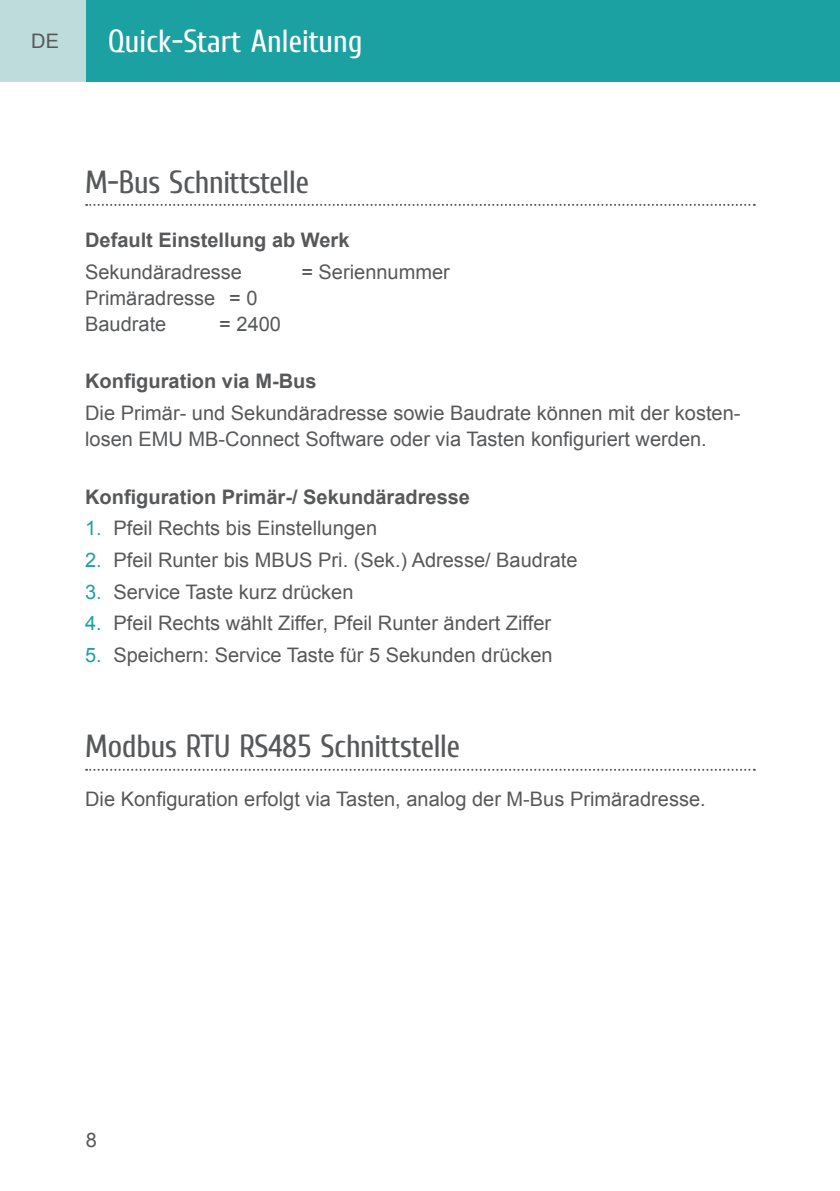
<style>
.page{position:relative;width:840px;height:1191px;background:#fff}
.page>*{position:absolute;margin:0;border:0;box-sizing:border-box;transform-origin:0 0}
.t1{font:32px "Cuprum";letter-spacing:-.01em;color:#57585a}
.t2{font:32px "Cuprum";color:#fff}
.t3{font:20px/26px "Arial";color:#57585a}
.t4{font:700 20px "Arial";color:#57585a}
.s1{color:#1ba1a1}
</style>
<div class="page">
<hr style="left:839px;top:0;width:1px;height:81px;background:#1ba1a1">
<div style="left:0;top:0;width:839px;height:81px;background:#1ba1a1"></div>
<div style="left:0;top:0;width:85px;height:81px;background:#bfdcdc"></div>
<svg style="left:86px;top:204px;width:668px;height:2px"></svg>
<svg style="left:86px;top:769px;width:668px;height:2px"></svg>
<p class="t3" style="left:31px;top:28px;width:29px">DE</p>
<h1 class="t2" style="left:108px;top:22px;width:256px">Quick-Start Anleitung</h1>
<h1 class="t1" style="left:85px;top:163px;width:225px">M-Bus Schnittstelle</h1>
<p class="t4" style="left:85px;top:227px;width:266px">Default Einstellung ab Werk</p>
<p class="t3" style="left:85px;top:259px;width:158px">Sekundäradresse</p>
<p class="t3" style="left:301px;top:259px;width:150px">= Seriennummer</p>
<p class="t3" style="left:85px;top:285px;width:174px">Primäradresse = 0<br>Baudrate</p>
<p class="t3" style="left:219px;top:311px;width:63px">= 2400</p>
<p class="t4" style="left:85px;top:368px;width:233px">Konfiguration via M-Bus</p>
<p class="t3" style="left:85px;top:400px;width:656px">Die Primär- und Sekundäradresse sowie Baudrate können mit der kosten&shy;losen EMU MB-Connect Software oder via Tasten konfiguriert werden.</p>
<p class="t4" style="left:85px;top:483px;width:386px">Konfiguration Primär-/ Sekundäradresse</p>
<p class="t3" style="left:85px;top:515px;width:293px"><span class="s1">1.</span> Pfeil Rechts bis Einstellungen</p>
<p class="t3" style="left:85px;top:547px;width:493px"><span class="s1">2.</span> Pfeil Runter bis MBUS Pri. (Sek.) Adresse/ Baudrate</p>
<p class="t3" style="left:85px;top:579px;width:270px"><span class="s1">3.</span> Service Taste kurz drücken</p>
<p class="t3" style="left:85px;top:610px;width:467px"><span class="s1">4.</span> Pfeil Rechts wählt Ziffer, Pfeil Runter ändert Ziffer</p>
<p class="t3" style="left:85px;top:642px;width:469px"><span class="s1">5.</span> Speichern: Service Taste für 5 Sekunden drücken</p>
<h1 class="t1" style="left:85px;top:727px;width:376px">Modbus RTU RS485 Schnittstelle</h1>
<p class="t3" style="left:85px;top:786px;width:621px">Die Konfiguration erfolgt via Tasten, analog der M-Bus Primäradresse.</p>
<p class="t3" style="left:86px;top:1127px;width:13px">8</p>
</div>
